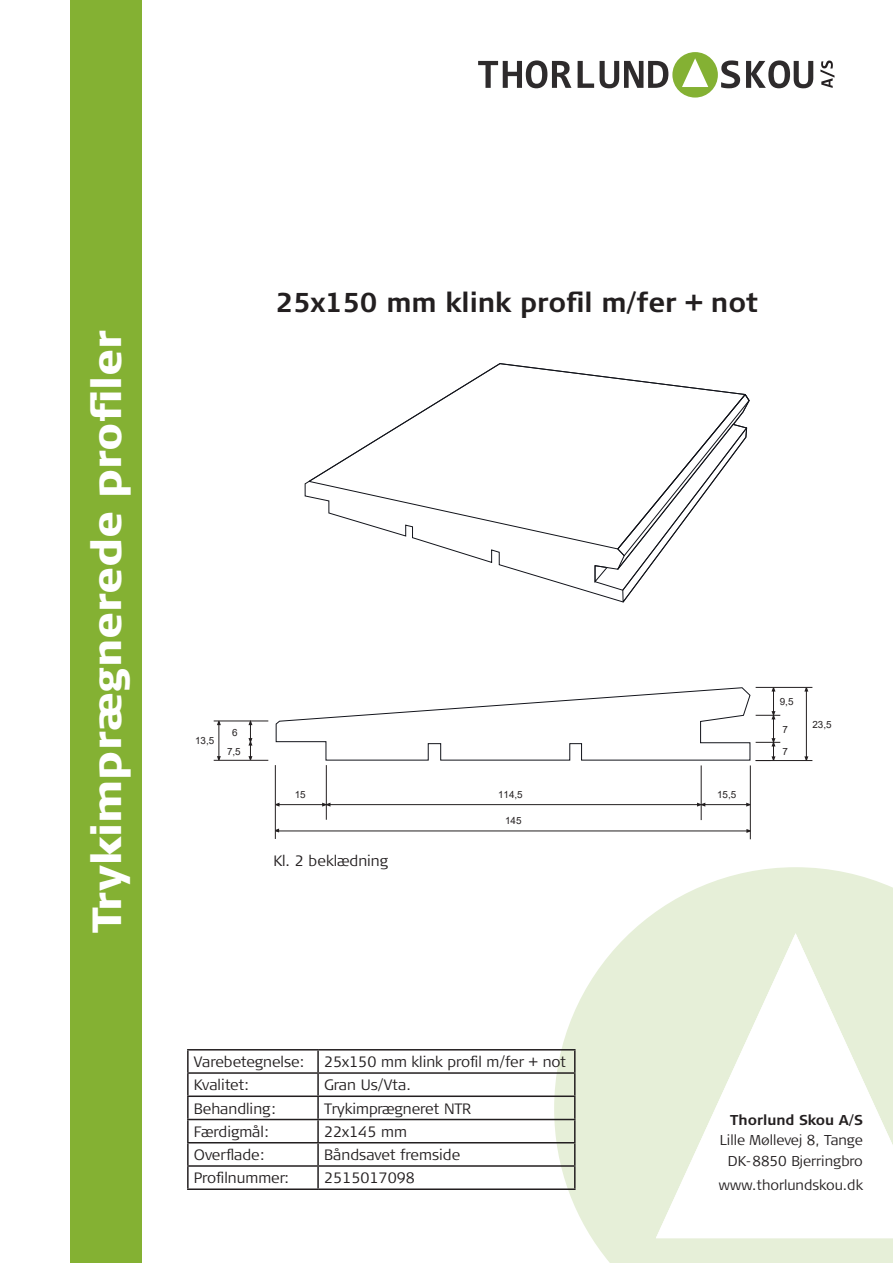
<style>
.page{position:relative;width:893px;height:1263px;background:#fff}
.page>*{position:absolute;margin:0;border:0;box-sizing:border-box;transform-origin:0 0}
.t1{font:900 40.65px "Signa Column";color:#fff}
.t2{font:700 27.15px "Signa Column";color:#231f20}
.t3{font:300 15px "Signa Column";color:#231f20}
.t4{font:300 14.25px/20.4px "Signa Column";color:#231f20;text-align:center}
.t5{font:700 14.25px "Signa Column";color:#231f20}
.t6{font:9.9px/19.6px "Arial";color:#231f20;text-align:center}
</style>
<div class="page">
<svg style="left:554px;top:867px;width:339px;height:396px;fill:#e6efd8"></svg>
<svg style="left:656px;top:933px;width:237px;height:305px"></svg>
<div style="left:70px;top:0;width:71px;height:1263px;background:#84b133"></div>
<div style="left:672px;top:52px;width:46px;height:46px;background:#84b133;border-radius:50%"></div>
<svg style="left:478px;top:60px;width:93px;height:28px"></svg>
<svg style="left:578px;top:61px;width:16px;height:27px"></svg>
<svg style="left:600px;top:61px;width:68px;height:27px"></svg>
<svg style="left:721px;top:60px;width:19px;height:28px"></svg>
<svg style="left:746px;top:60px;width:67px;height:28px"></svg>
<svg style="left:820px;top:61px;width:14px;height:27px"></svg>
<svg style="left:682px;top:58px;width:26px;height:29px"></svg>
<hr style="left:187px;top:1049px;width:131px;height:1px;background:#231f20">
<hr style="left:187px;top:1050px;width:2px;height:22px;background:#231f20">
<hr style="left:318px;top:1049px;width:258px;height:1px;background:#231f20">
<hr style="left:317px;top:1050px;width:2px;height:22px;background:#231f20">
<hr style="left:574px;top:1050px;width:2px;height:22px;background:#231f20">
<hr style="left:187px;top:1072px;width:131px;height:2px;background:#231f20">
<hr style="left:187px;top:1074px;width:2px;height:21px;background:#231f20">
<hr style="left:318px;top:1072px;width:258px;height:2px;background:#231f20">
<hr style="left:317px;top:1074px;width:2px;height:21px;background:#231f20">
<hr style="left:574px;top:1074px;width:2px;height:21px;background:#231f20">
<hr style="left:187px;top:1095px;width:131px;height:2px;background:#231f20">
<hr style="left:187px;top:1097px;width:2px;height:22px;background:#231f20">
<hr style="left:318px;top:1095px;width:258px;height:2px;background:#231f20">
<hr style="left:317px;top:1097px;width:2px;height:22px;background:#231f20">
<hr style="left:574px;top:1097px;width:2px;height:22px;background:#231f20">
<hr style="left:187px;top:1119px;width:131px;height:1px;background:#231f20">
<hr style="left:187px;top:1120px;width:2px;height:22px;background:#231f20">
<hr style="left:318px;top:1119px;width:258px;height:1px;background:#231f20">
<hr style="left:317px;top:1120px;width:2px;height:22px;background:#231f20">
<hr style="left:574px;top:1120px;width:2px;height:22px;background:#231f20">
<hr style="left:187px;top:1142px;width:131px;height:1px;background:#231f20">
<hr style="left:187px;top:1143px;width:2px;height:22px;background:#231f20">
<hr style="left:318px;top:1142px;width:258px;height:1px;background:#231f20">
<hr style="left:317px;top:1143px;width:2px;height:22px;background:#231f20">
<hr style="left:574px;top:1143px;width:2px;height:22px;background:#231f20">
<hr style="left:187px;top:1165px;width:131px;height:2px;background:#231f20">
<hr style="left:187px;top:1167px;width:2px;height:21px;background:#231f20">
<hr style="left:318px;top:1165px;width:258px;height:2px;background:#231f20">
<hr style="left:317px;top:1167px;width:2px;height:21px;background:#231f20">
<hr style="left:574px;top:1167px;width:2px;height:21px;background:#231f20">
<hr style="left:187px;top:1188px;width:131px;height:2px;background:#231f20">
<hr style="left:318px;top:1188px;width:258px;height:2px;background:#231f20">
<svg style="left:307px;top:363px;width:430px;height:187px"></svg>
<svg style="left:594px;top:393px;width:156px;height:210px"></svg>
<hr style="left:278px;top:804px;width:472px;height:1px;background:#231f20">
<hr style="left:276px;top:830px;width:475px;height:1px;background:#231f20">
<hr style="left:275px;top:765px;width:1px;height:74px;background:#231f20">
<hr style="left:326px;top:765px;width:1px;height:55px;background:#231f20">
<hr style="left:701px;top:765px;width:1px;height:55px;background:#231f20">
<hr style="left:750px;top:765px;width:1px;height:74px;background:#231f20">
<svg style="left:746px;top:829px;width:4px;height:4px"></svg>
<svg style="left:697px;top:803px;width:8px;height:4px"></svg>
<svg style="left:322px;top:803px;width:8px;height:4px"></svg>
<hr style="left:756px;top:687px;width:56px;height:1px;background:#231f20">
<hr style="left:756px;top:760px;width:56px;height:1px;background:#231f20">
<hr style="left:806px;top:688px;width:1px;height:72px;background:#231f20">
<hr style="left:250px;top:720px;width:1px;height:40px;background:#231f20">
<svg style="left:248px;top:738px;width:4px;height:7px"></svg>
<hr style="left:214px;top:720px;width:54px;height:1px;background:#231f20">
<hr style="left:214px;top:760px;width:54px;height:1px;background:#231f20">
<hr style="left:218px;top:721px;width:1px;height:39px;background:#231f20">
<svg style="left:217px;top:756px;width:4px;height:4px"></svg>
<svg style="left:217px;top:721px;width:4px;height:4px"></svg>
<svg style="left:275px;top:687px;width:505px;height:74px"></svg>
<h1 class="t1" style="left:81px;top:933px;width:604px;rotate:-90deg">Trykimprægnerede profiler</h1>
<h2 class="t2" style="left:276px;top:285px;width:484px">25x150 mm klink profil m/fer + not</h2>
<p class="t6" style="left:195px;top:731px;width:21px">13,5</p>
<p class="t6" style="left:227px;top:722px;width:15px">6<br>7,5</p>
<p class="t6" style="left:295px;top:784px;width:12px">15</p>
<p class="t6" style="left:498px;top:784px;width:26px">114,5</p>
<p class="t6" style="left:717px;top:785px;width:21px">15,5</p>
<p class="t3" style="left:273px;top:852px;width:116px">Kl. 2 beklædning</p>
<p class="t6" style="left:505px;top:811px;width:18px">145</p>
<p class="t6" style="left:780px;top:692px;width:15px">9,5</p>
<p class="t6" style="left:782px;top:719px;width:7px">7</p>
<p class="t6" style="left:812px;top:714px;width:21px">23,5</p>
<p class="t6" style="left:782px;top:742px;width:7px">7</p>
<p class="t3" style="left:194px;top:1052px;width:112px">Varebetegnelse:</p>
<p class="t3" style="left:324px;top:1052px;width:244px">25x150 mm klink profil m/fer + not</p>
<p class="t3" style="left:194px;top:1075px;width:56px">Kvalitet:</p>
<p class="t3" style="left:324px;top:1075px;width:88px">Gran Us/Vta.</p>
<p class="t3" style="left:194px;top:1099px;width:83px">Behandling:</p>
<p class="t3" style="left:324px;top:1099px;width:149px">Trykimprægneret NTR</p>
<p class="t3" style="left:194px;top:1122px;width:76px">Færdigmål:</p>
<p class="t3" style="left:324px;top:1122px;width:84px">22x145 mm</p>
<p class="t3" style="left:194px;top:1145px;width:72px">Overflade:</p>
<p class="t3" style="left:324px;top:1145px;width:138px">Båndsavet fremside</p>
<p class="t3" style="left:194px;top:1168px;width:96px">Profilnummer:</p>
<p class="t3" style="left:324px;top:1168px;width:92px">2515017098</p>
<p class="t5" style="left:730px;top:1111px;width:134px">Thorlund Skou A/S</p>
<p class="t4" style="left:720px;top:1130px;width:145px">Lille Møllevej 8, Tange<br>DK-8850 Bjerringbro</p>
<p class="t4" style="left:719px;top:1175px;width:146px">www.thorlundskou.dk</p>
</div>
